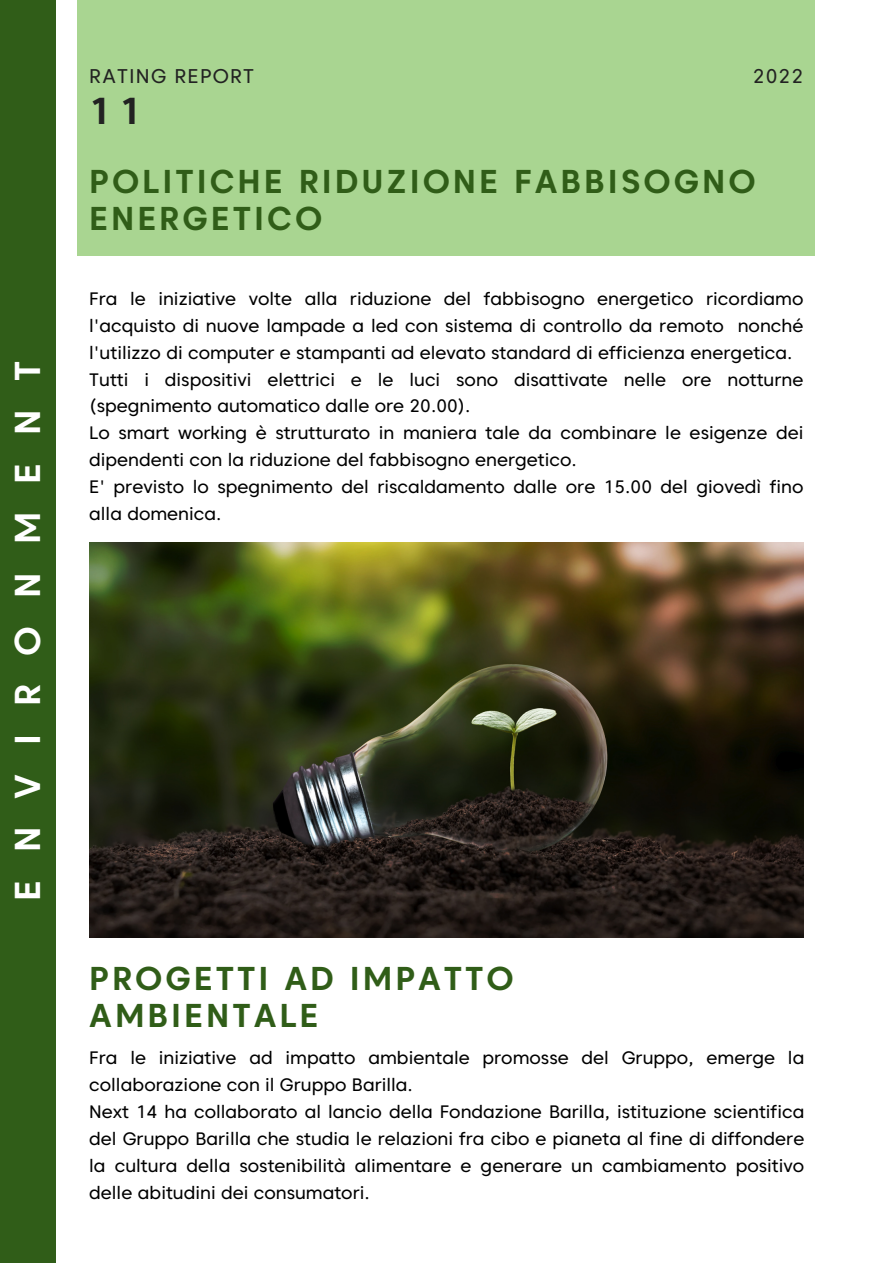
<style>
.page{position:relative;width:893px;height:1264px;background:#fff}
.page>*{position:absolute;margin:0;border:0;box-sizing:border-box;transform-origin:0 0}
.t1{font:700 37.5px "Caros";color:#222}
.t2{font:700 36px "Caros";letter-spacing:.785em;color:#fff}
.t3{font:700 33px/37px "Caros";letter-spacing:.09em;color:#305d18}
.t4{font:19.8px "Caros";letter-spacing:.06em;color:#222}
.t5{font:18px/27px "Caros";color:#000}
</style>
<div class="page">
<div style="left:77px;top:0;width:738px;height:255px;background:#a9d591"></div>
<div style="left:0;top:0;width:55px;height:1262px;background:#305d18"></div>
<img style="left:89px;top:542px;width:714px;height:396px">
<p class="t2" style="left:6px;top:901px;width:541px;rotate:-90deg">ENVIRONMENT</p>
<p class="t4" style="left:89px;top:64px;width:166px">RATING REPORT</p>
<p class="t4" style="left:752px;top:64px;width:52px">2022</p>
<p class="t1" style="left:89px;top:88px;width:54px">11</p>
<p class="t3" style="left:89px;top:162px;width:668px">POLITICHE RIDUZIONE FABBISOGNO<br>ENERGETICO</p>
<p class="t5" style="left:89px;top:284px;width:715px;text-align:justify">Fra le iniziative volte alla riduzione del fabbisogno energetico ricordiamo l'acquisto di nuove lampade a led con sistema di controllo da remoto nonché l'utilizzo di computer e stampanti ad elevato standard di efficienza energetica.</p>
<p class="t5" style="left:89px;top:365px;width:715px">Tutti i dispositivi elettrici e le luci sono disattivate nelle ore notturne (spegnimento automatico dalle ore 20.00).</p>
<p class="t5" style="left:89px;top:419px;width:715px">Lo smart working è strutturato in maniera tale da combinare le esigenze dei dipendenti con la riduzione del fabbisogno energetico.</p>
<p class="t5" style="left:89px;top:473px;width:715px">E' previsto lo spegnimento del riscaldamento dalle ore 15.00 del giovedì fino alla domenica.</p>
<p class="t3" style="left:89px;top:959px;width:426px">PROGETTI AD IMPATTO<br>AMBIENTALE</p>
<p class="t5" style="left:89px;top:1043px;width:716px">Fra le iniziative ad impatto ambientale promosse del Gruppo, emerge la collaborazione con il Gruppo Barilla.</p>
<p class="t5" style="left:89px;top:1097px;width:716px;text-align:justify">Next 14 ha collaborato al lancio della Fondazione Barilla, istituzione scientifica del Gruppo Barilla che studia le relazioni fra cibo e pianeta al fine di diffondere la cultura della sostenibilità alimentare e generare un cambiamento positivo delle abitudini dei consumatori.</p>
</div>
